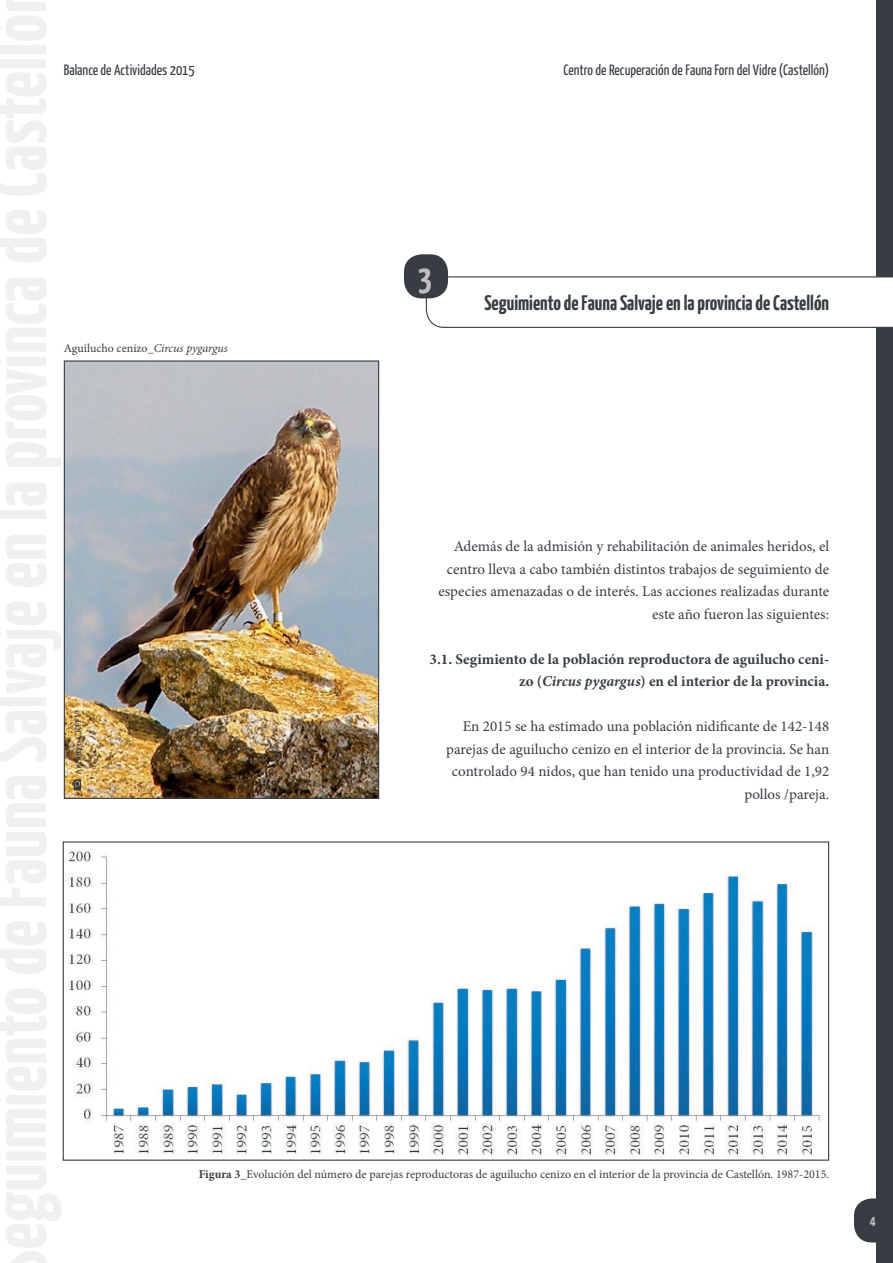
<style>
.page{position:relative;width:893px;height:1263px;background:#fff}
.page>*{position:absolute;margin:0;border:0;box-sizing:border-box;transform-origin:0 0}
.t1{font:700 36px "Yanone Kaffeesatz";color:#bfbebe}
.t2{font:700 21px "Yanone Kaffeesatz";color:#383d44}
.t3{font:15px/22.5px "Minion Pro";color:#383d44;text-align:right}
.t4{font:700 15px/22.5px "Minion Pro";color:#383d44;text-align:right}
.t5{font:15px "Yanone Kaffeesatz";color:#383d44}
.t6{font:700 15px "Yanone Kaffeesatz";color:#bfbebe}
.t7{font:12px "Minion Pro";color:#383d44}
.t8{font:9px "Minion Pro";color:#383d44}
.s1{font-style:italic}
.s2{font-weight:700}
</style>
<div class="page">
<svg style="left:854px;top:1198px;width:22px;height:44px"></svg>
<div style="left:876px;top:0;width:17px;height:1263px;background:#383d44"></div>
<svg style="left:425px;top:276px;width:468px;height:52px"></svg>
<svg style="left:0;top:0;width:61px;height:1263px"></svg>
<div style="left:404px;top:254px;width:44px;height:44px;background:#383d44;border-radius:18px"></div>
<img style="left:68px;top:849px;width:752px;height:309px">
<img style="left:66px;top:362px;width:311px;height:435px">
<div style="left:64px;top:360px;width:315px;height:439px;border:1px solid #383d44"></div>
<svg style="left:72px;top:779px;width:9px;height:11px"></svg>
<p class="t5" style="left:64px;top:60px;width:133px">Balance de Actividades 2015</p>
<p class="t5" style="left:563px;top:60px;width:267px">Centro de Recuperación de Fauna Forn del Vidre (Castellón)</p>
<p class="t7" style="left:64px;top:340px;width:166px">Aguilucho cenizo_<span class="s1">Circus pygargus</span></p>
<p class="t8" style="left:72px;top:775px;width:65px;rotate:-90deg">Archivo CRFFV</p>
<h1 class="t1" style="left:418px;top:255px;width:16px">3</h1>
<h2 class="t2" style="left:484px;top:290px;width:346px">Seguimiento de Fauna Salvaje en la provincia de Castellón</h2>
<p class="t3" style="left:438px;top:535px;width:392px">Además de la admisión y rehabilitación de animales heridos, el centro lleva a cabo también distintos trabajos de seguimiento de especies amenazadas o de interés. Las acciones realizadas durante este año fueron las siguientes:</p>
<p class="t4" style="left:430px;top:648px;width:401px">3.1. Segimiento de la población reproductora de aguilucho ceni&shy;zo (<span class="s1">Circus pygargus</span>) en el interior de la provincia.</p>
<p class="t3" style="left:446px;top:715px;width:384px">En 2015 se ha estimado una población nidificante de 142-148 parejas de aguilucho cenizo en el interior de la provincia. Se han controlado 94 nidos, que han tenido una productividad de 1,92 pollos /pareja.</p>
<p class="t7" style="left:199px;top:1166px;width:632px"><span class="s2">Figura 3</span>_Evolución del número de parejas reproductoras de aguilucho cenizo en el interior de la provincia de Castellón. 1987-2015.</p>
<p class="t6" style="left:870px;top:1211px;width:7px">4</p>
</div>
